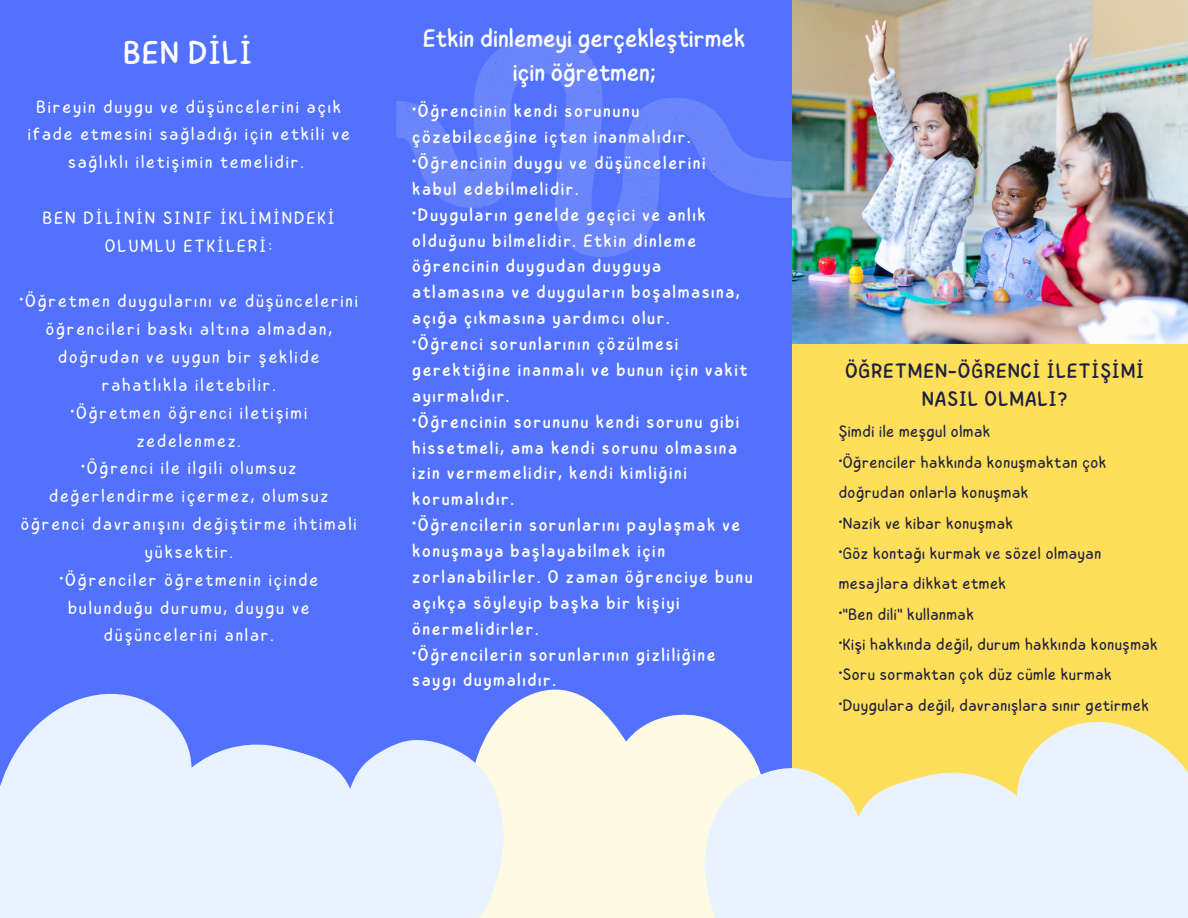
<style>
.page{position:relative;width:1188px;height:918px;background:#ffde59}
.page>*{position:absolute;margin:0;border:0;box-sizing:border-box;transform-origin:0 0}
.t1{font:33px "Childos Arabic";letter-spacing:.03em;color:#fff}
.t2{font:25.5px/34.8px "Childos Arabic";color:#fff;text-align:center}
.t3{font:21px "Childos Arabic";letter-spacing:.04em;color:#1e203f}
.t4{font:18px/25.8px "Childos Arabic";letter-spacing:.09em;color:#fff}
.t5{font:300 17.85px/27.9px "Childos Arabic";letter-spacing:.11em;color:#fff;text-align:center}
.t6{font:300 16.5px/30.3px "Childos Arabic";letter-spacing:.035em;color:#1e203f}
</style>
<div class="page">
<div style="left:0;top:0;width:792px;height:918px;background:#5271ff"></div>
<svg style="left:504px;top:689px;width:200px;height:229px;background:#edeee4"></svg>
<svg style="left:0;top:693px;width:504px;height:225px;fill:#e9f3ff"></svg>
<svg style="left:396px;top:35px;width:396px;height:222px"></svg>
<svg style="left:704px;top:717px;width:484px;height:201px;fill:#e9f3ff"></svg>
<img style="left:792px;top:0;width:396px;height:343px">
<p class="t1" style="left:124px;top:30px;width:130px">BEN DİLİ</p>
<p class="t2" style="left:423px;top:21px;width:324px">Etkin dinlemeyi gerçekleştirmek için öğretmen;</p>
<p class="t4" style="left:412px;top:98px;width:280px">•Öğrencinin kendi sorununu çözebileceğine içten inanmalıdır.</p>
<p class="t4" style="left:412px;top:150px;width:295px">•Öğrencinin duygu ve düşüncelerini kabul edebilmelidir.</p>
<p class="t4" style="left:412px;top:202px;width:329px">•Duyguların genelde geçici ve anlık olduğunu bilmelidir. Etkin dinleme öğrencinin duygudan duyguya atlamasına ve duyguların boşalmasına, açığa çıkmasına yardımcı olur.</p>
<p class="t4" style="left:412px;top:331px;width:337px">•Öğrenci sorunlarının çözülmesi gerektiğine inanmalı ve bunun için vakit ayırmalıdır.</p>
<p class="t4" style="left:412px;top:409px;width:329px">•Öğrencinin sorununu kendi sorunu gibi hissetmeli, ama kendi sorunu olmasına izin vermemelidir, kendi kimliğini korumalıdır.</p>
<p class="t4" style="left:412px;top:512px;width:342px">•Öğrencilerin sorunlarını paylaşmak ve konuşmaya başlayabilmek için zorlanabilirler. O zaman öğrenciye bunu açıkça söyleyip başka bir kişiyi önermelidirler.</p>
<p class="t4" style="left:412px;top:642px;width:305px">•Öğrencilerin sorunlarının gizliliğine saygı duymalıdır.</p>
<p class="t5" style="left:28px;top:93px;width:323px">Bireyin duygu ve düşüncelerini açık ifade etmesini sağladığı için etkili ve sağlıklı iletişimin temelidir.</p>
<p class="t5" style="left:43px;top:204px;width:293px">BEN DİLİNİN SINIF İKLİMİNDEKİ<br>OLUMLU ETKİLERİ:</p>
<p class="t5" style="left:19px;top:288px;width:340px">•Öğretmen duygularını ve düşüncelerini öğrencileri baskı altına almadan, doğrudan ve uygun bir şeklide rahatlıkla iletebilir.</p>
<p class="t5" style="left:70px;top:399px;width:238px">•Öğretmen öğrenci iletişimi zedelenmez.</p>
<p class="t5" style="left:21px;top:455px;width:338px">•Öğrenci ile ilgili olumsuz değerlendirme içermez, olumsuz öğrenci davranışını değiştirme ihtimali yüksektir.</p>
<p class="t5" style="left:60px;top:566px;width:260px">•Öğrenciler öğretmenin içinde bulunduğu durumu, duygu ve düşüncelerini anlar.</p>
<p class="t3" style="left:845px;top:356px;width:301px">ÖĞRETMEN-ÖĞRENCİ İLETİŞİMİ</p>
<p class="t3" style="left:922px;top:384px;width:147px">NASIL OLMALI?</p>
<p class="t6" style="left:839px;top:417px;width:153px">Şimdi ile meşgul olmak</p>
<p class="t6" style="left:839px;top:447px;width:269px">•Öğrenciler hakkında konuşmaktan çok doğrudan onlarla konuşmak</p>
<p class="t6" style="left:839px;top:508px;width:176px">•Nazik ve kibar konuşmak</p>
<p class="t6" style="left:839px;top:538px;width:264px">•Göz kontağı kurmak ve sözel olmayan mesajlara dikkat etmek</p>
<p class="t6" style="left:839px;top:599px;width:137px">•"Ben dili" kullanmak</p>
<p class="t6" style="left:839px;top:630px;width:321px">•Kişi hakkında değil, durum hakkında konuşmak</p>
<p class="t6" style="left:839px;top:660px;width:274px">•Soru sormaktan çok düz cümle kurmak</p>
<p class="t6" style="left:839px;top:690px;width:312px">•Duygulara değil, davranışlara sınır getirmek</p>
</div>
